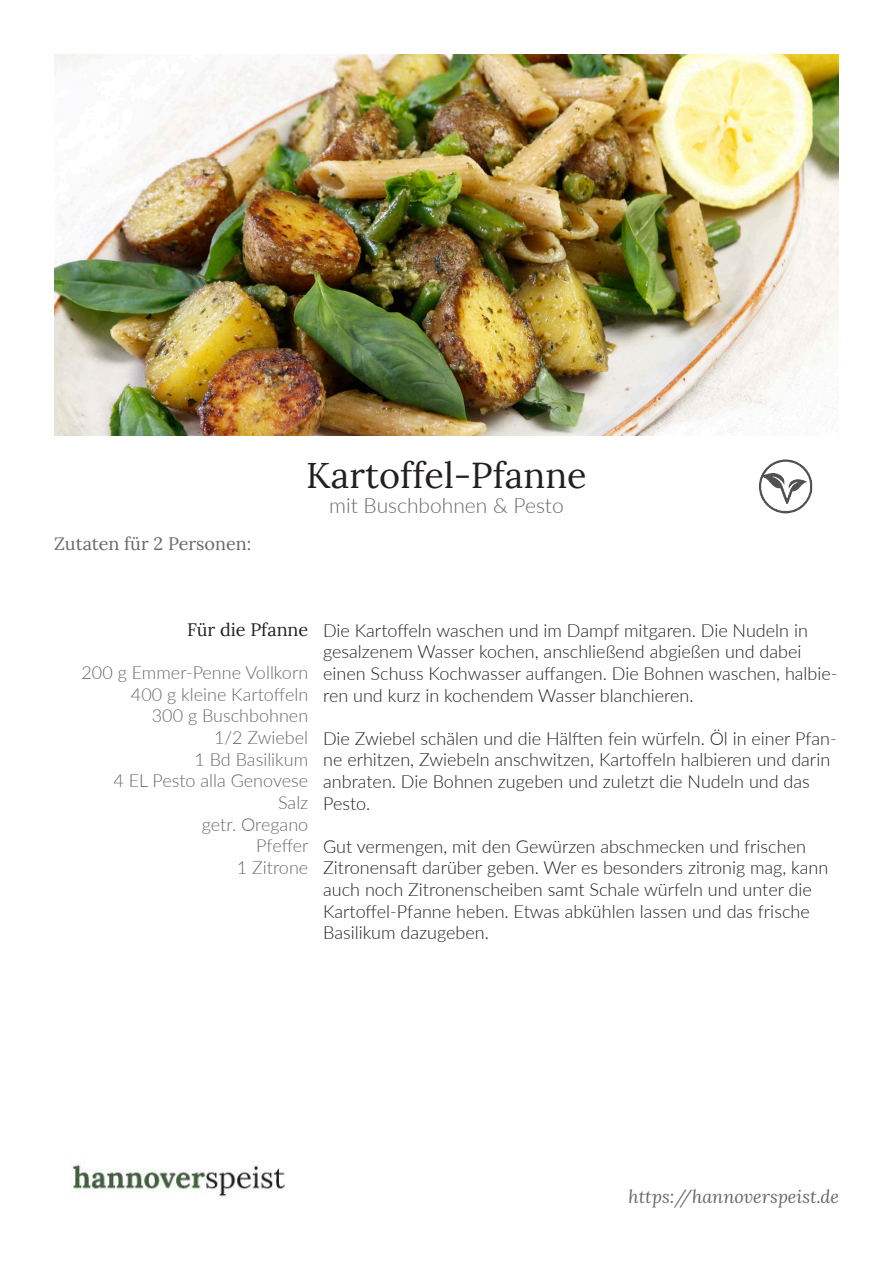
<style>
.page{position:relative;width:893px;height:1263px;background:#fff}
.page>*{position:absolute;margin:0;border:0;box-sizing:border-box;transform-origin:0 0}
.t1{font:36px "Lora";color:#231f20}
.t2{font:300 21px "Lato";color:#666969}
.t3{font:300 18px/21.6px "Lato";color:#231f20}
.t4{font:300 18px "Lato";color:#666969}
.t5{font:italic 18px "Lora";color:#666969}
.t6{font:18px "Lora";color:#666969}
.t7{font:18px "Lora";color:#231f20}
</style>
<div class="page">
<img style="left:54px;top:54px;width:785px;height:382px">
<img style="left:758px;top:459px;width:55px;height:55px">
<img style="left:72px;top:1162px;width:213px;height:36px">
<p class="t6" style="left:54px;top:530px;width:199px">Zutaten für 2 Personen:</p>
<p class="t1" style="left:306px;top:448px;width:282px">Kartoffel-Pfanne</p>
<p class="t2" style="left:329px;top:491px;width:236px">mit Buschbohnen &amp; Pesto</p>
<p class="t7" style="left:187px;top:616px;width:123px">Für die Pfanne</p>
<p class="t4" style="left:82px;top:660px;width:228px">200 g Emmer-Penne Vollkorn</p>
<p class="t4" style="left:131px;top:682px;width:179px">400 g kleine Kartoffeln</p>
<p class="t4" style="left:152px;top:703px;width:158px">300 g Buschbohnen</p>
<p class="t4" style="left:214px;top:725px;width:96px">1/2 Zwiebel</p>
<p class="t4" style="left:194px;top:747px;width:115px">1 Bd Basilikum</p>
<p class="t4" style="left:113px;top:768px;width:196px">4 EL Pesto alla Genovese</p>
<p class="t4" style="left:278px;top:790px;width:32px">Salz</p>
<p class="t4" style="left:202px;top:811px;width:108px">getr. Oregano</p>
<p class="t4" style="left:256px;top:833px;width:54px">Pfeffer</p>
<p class="t4" style="left:237px;top:855px;width:73px">1 Zitrone</p>
<p class="t3" style="left:323px;top:619px;width:516px">Die Kartofeln waschen und im Dampf mitgaren. Die Nudeln in gesalzenem Wasser kochen, anschließend abgießen und dabei einen Schuss Kochwasser aufangen. Die Bohnen waschen, halbie&shy;ren und kurz in kochendem Wasser blanchieren.</p>
<p class="t3" style="left:323px;top:727px;width:515px">Die Zwiebel schälen und die Hälfen fein würfeln. Öl in einer Pfan&shy;ne erhitzen, Zwiebeln anschwitzen, Kartofeln halbieren und darin anbraten. Die Bohnen zugeben und zuletzt die Nudeln und das Pesto.</p>
<p class="t3" style="left:323px;top:835px;width:507px">Gut vermengen, mit den Gewürzen abschmecken und frischen Zitronensaft darüber geben. Wer es besonders zitronig mag, kann auch noch Zitronenscheiben samt Schale würfeln und unter die Kartofel-Pfanne heben. Etwas abkühlen lassen und das frische Basilikum dazugeben.</p>
<p class="t5" style="left:628px;top:1184px;width:212px">https://hannoverspeist.de</p>
</div>
